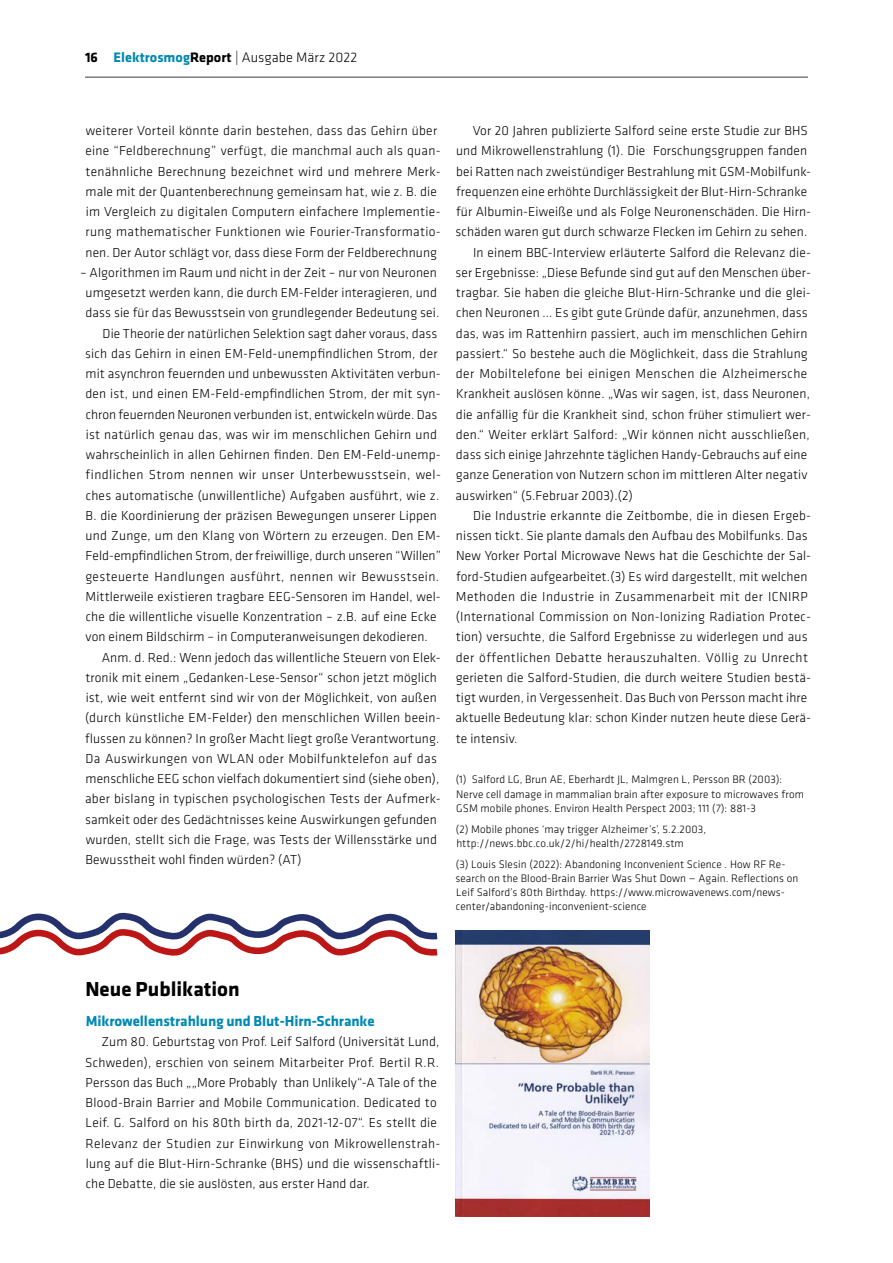
<style>
.page{position:relative;width:893px;height:1263px;background:#fff}
.page>*{position:absolute;margin:0;border:0;box-sizing:border-box;transform-origin:0 0}
.t1{font:700 21px "Klavika Basic";color:#000}
.t2{font:700 15px "Klavika Basic";letter-spacing:-.005em;color:#0089b3}
.t3{font:300 14.25px "Klavika Basic";letter-spacing:.005em;color:#000}
.t4{font:300 13.5px/20.2px "Klavika Basic";letter-spacing:.01em;color:#000}
.t5{font:300 13.5px "Klavika Basic";letter-spacing:.03em;color:#000}
.t6{font:300 13.5px "Klavika Basic";letter-spacing:.035em;color:#000}
.t7{font:300 11.25px/14.2px "Klavika Basic";letter-spacing:.01em;color:#000}
.s1{font-weight:700}
.s2{font-weight:700;color:#0089b3}
</style>
<div class="page">
<hr style="left:85px;top:77px;width:723px;height:1px;background:#3c3c3b">
<img style="left:455px;top:930px;width:195px;height:286px">
<svg style="left:0;top:912px;width:438px;height:44px"></svg>
<p class="t3" style="left:85px;top:48px;width:274px"><span class="s1">16</span> <span class="s2">Elektrosmog</span><span class="s1">Report</span> | Ausgabe März 2022</p>
<p class="t4" style="left:85px;top:120px;width:357px">weiterer Vorteil könnte darin bestehen, dass das Gehirn über eine “Feldberechnung” verfügt, die manchmal auch als quan&shy;tenähnliche Berechnung bezeichnet wird und mehrere Merk&shy;male mit der Quantenberechnung gemeinsam hat, wie z. B. die im Vergleich zu digitalen Computern einfachere Implementie&shy;rung mathematischer Funktionen wie Fourier-Transformatio&shy;nen. Der Autor schlägt vor, dass diese Form der Feldberechnung</p>
<p class="t4" style="left:80px;top:262px;width:358px">– Algorithmen im Raum und nicht in der Zeit – nur von Neuronen</p>
<p class="t4" style="left:86px;top:282px;width:353px">umgesetzt werden kann, die durch EM-Felder interagieren, und</p>
<p class="t4" style="left:85px;top:303px;width:355px">dass sie für das Bewusstsein von grundlegender Bedeutung sei.</p>
<p class="t4" style="left:103px;top:323px;width:336px">Die Theorie der natürlichen Selektion sagt daher voraus, dass</p>
<p class="t4" style="left:85px;top:343px;width:354px">sich das Gehirn in einen EM-Feld-unempfindlichen Strom, der</p>
<p class="t4" style="left:85px;top:363px;width:357px">mit asynchron feuernden und unbewussten Aktivitäten verbun-</p>
<p class="t4" style="left:85px;top:384px;width:357px">den ist, und einen EM-Feld-empfindlichen Strom, der mit syn-</p>
<p class="t4" style="left:86px;top:404px;width:353px">chron feuernden Neuronen verbunden ist, entwickeln würde. Das</p>
<p class="t4" style="left:86px;top:424px;width:353px">ist natürlich genau das, was wir im menschlichen Gehirn und</p>
<p class="t4" style="left:86px;top:444px;width:356px">wahrscheinlich in allen Gehirnen finden. Den EM-Feld-unemp-</p>
<p class="t6" style="left:86px;top:467px;width:357px">findlichen Strom nennen wir unser Unterbewusstsein, wel-</p>
<p class="t4" style="left:86px;top:485px;width:355px">ches automatische (unwillentliche) Aufgaben ausführt, wie z.</p>
<p class="t4" style="left:86px;top:505px;width:353px">B. die Koordinierung der präzisen Bewegungen unserer Lippen</p>
<p class="t4" style="left:86px;top:525px;width:357px">und Zunge, um den Klang von Wörtern zu erzeugen. Den EM-</p>
<p class="t4" style="left:86px;top:546px;width:357px">Feld-empfindlichen Strom, der freiwillige, durch unseren “Willen”</p>
<p class="t5" style="left:85px;top:568px;width:355px">gesteuerte Handlungen ausführt, nennen wir Bewusstsein.</p>
<p class="t4" style="left:85px;top:586px;width:357px">Mittlerweile existieren tragbare EEG-Sensoren im Handel, wel-</p>
<p class="t4" style="left:86px;top:606px;width:352px">che die willentliche visuelle Konzentration – z.B. auf eine Ecke</p>
<p class="t4" style="left:86px;top:627px;width:344px">von einem Bildschirm – in Computeranweisungen dekodieren.</p>
<p class="t4" style="left:102px;top:647px;width:340px">Anm. d. Red.: Wenn jedoch das willentliche Steuern von Elek-</p>
<p class="t4" style="left:85px;top:667px;width:353px">tronik mit einem „Gedanken-Lese-Sensor“ schon jetzt möglich</p>
<p class="t4" style="left:86px;top:687px;width:353px">ist, wie weit entfernt sind wir von der Möglichkeit, von außen</p>
<p class="t4" style="left:85px;top:708px;width:357px">(durch künstliche EM-Felder) den menschlichen Willen beein-</p>
<p class="t4" style="left:85px;top:728px;width:356px">flussen zu können? In großer Macht liegt große Verantwortung.</p>
<p class="t4" style="left:86px;top:748px;width:353px">Da Auswirkungen von WLAN oder Mobilfunktelefon auf das</p>
<p class="t4" style="left:85px;top:768px;width:355px">menschliche EEG schon vielfach dokumentiert sind (siehe oben),</p>
<p class="t4" style="left:85px;top:789px;width:357px">aber bislang in typischen psychologischen Tests der Aufmerk-</p>
<p class="t4" style="left:85px;top:809px;width:353px">samkeit oder des Gedächtnisses keine Auswirkungen gefunden</p>
<p class="t4" style="left:86px;top:829px;width:353px">wurden, stellt sich die Frage, was Tests der Willensstärke und</p>
<p class="t4" style="left:86px;top:849px;width:217px">Bewusstheit wohl finden würden? (AT)</p>
<p class="t4" style="left:473px;top:120px;width:337px">Vor 20 Jahren publizierte Salford seine erste Studie zur BHS</p>
<p class="t4" style="left:456px;top:141px;width:353px">und Mikrowellenstrahlung (1). Die Forschungsgruppen fanden</p>
<p class="t4" style="left:456px;top:161px;width:356px">bei Ratten nach zweistündiger Bestrahlung mit GSM-Mobilfunk-</p>
<p class="t4" style="left:456px;top:181px;width:353px">frequenzen eine erhöhte Durchlässigkeit der Blut-Hirn-Schranke</p>
<p class="t4" style="left:456px;top:201px;width:357px">für Albumin-Eiweiße und als Folge Neuronenschäden. Die Hirn-</p>
<p class="t4" style="left:455px;top:222px;width:353px">schäden waren gut durch schwarze Flecken im Gehirn zu sehen.</p>
<p class="t4" style="left:473px;top:242px;width:340px">In einem BBC-Interview erläuterte Salford die Relevanz die-</p>
<p class="t4" style="left:455px;top:262px;width:357px">ser Ergebnisse: „Diese Befunde sind gut auf den Menschen über-</p>
<p class="t4" style="left:456px;top:282px;width:356px">tragbar. Sie haben die gleiche Blut-Hirn-Schranke und die glei-</p>
<p class="t4" style="left:456px;top:303px;width:353px">chen Neuronen ... Es gibt gute Gründe dafür, anzunehmen, dass</p>
<p class="t4" style="left:456px;top:323px;width:353px">das, was im Rattenhirn passiert, auch im menschlichen Gehirn</p>
<p class="t4" style="left:456px;top:343px;width:353px">passiert.“ So bestehe auch die Möglichkeit, dass die Strahlung</p>
<p class="t5" style="left:456px;top:365px;width:353px">der Mobiltelefone bei einigen Menschen die Alzheimersche</p>
<p class="t4" style="left:456px;top:384px;width:355px">Krankheit auslösen könne. „Was wir sagen, ist, dass Neuronen,</p>
<p class="t4" style="left:456px;top:404px;width:357px">die anfällig für die Krankheit sind, schon früher stimuliert wer-</p>
<p class="t4" style="left:456px;top:424px;width:355px">den.“ Weiter erklärt Salford: „Wir können nicht ausschließen,</p>
<p class="t4" style="left:456px;top:444px;width:353px">dass sich einige Jahrzehnte täglichen Handy-Gebrauchs auf eine</p>
<p class="t4" style="left:456px;top:465px;width:353px">ganze Generation von Nutzern schon im mittleren Alter negativ</p>
<p class="t4" style="left:456px;top:485px;width:179px">auswirken“ (5.Februar 2003).(2)</p>
<p class="t4" style="left:473px;top:505px;width:340px">Die Industrie erkannte die Zeitbombe, die in diesen Ergeb-</p>
<p class="t4" style="left:456px;top:525px;width:353px">nissen tickt. Sie plante damals den Aufbau des Mobilfunks. Das</p>
<p class="t4" style="left:456px;top:546px;width:357px">New Yorker Portal Microwave News hat die Geschichte der Sal-</p>
<p class="t4" style="left:456px;top:566px;width:353px">ford-Studien aufgearbeitet.(3) Es wird dargestellt, mit welchen</p>
<p class="t5" style="left:456px;top:588px;width:353px">Methoden die Industrie in Zusammenarbeit mit der ICNIRP</p>
<p class="t4" style="left:456px;top:606px;width:357px">(International Commission on Non-Ionizing Radiation Protec-</p>
<p class="t4" style="left:456px;top:627px;width:353px">tion) versuchte, die Salford Ergebnisse zu widerlegen und aus</p>
<p class="t5" style="left:456px;top:649px;width:354px">der öffentlichen Debatte herauszuhalten. Völlig zu Unrecht</p>
<p class="t4" style="left:456px;top:667px;width:357px">gerieten die Salford-Studien, die durch weitere Studien bestä-</p>
<p class="t4" style="left:456px;top:687px;width:353px">tigt wurden, in Vergessenheit. Das Buch von Persson macht ihre</p>
<p class="t4" style="left:456px;top:708px;width:357px">aktuelle Bedeutung klar: schon Kinder nutzen heute diese Gerä-</p>
<p class="t4" style="left:456px;top:728px;width:63px">te intensiv.</p>
<p class="t7" style="left:456px;top:772px;width:350px">(1) Salford LG, Brun AE, Eberhardt JL, Malmgren L, Persson BR (2003):<br>Nerve cell damage in mammalian brain after exposure to microwaves from<br>GSM mobile phones. Environ Health Perspect 2003; 111 (7): 881-3</p>
<p class="t7" style="left:456px;top:822px;width:252px">(2) Mobile phones ‘may trigger Alzheimer’s’, 5.2.2003, http://news.bbc.co.uk/2/hi/health/2728149.stm</p>
<p class="t7" style="left:455px;top:856px;width:344px">(3) Louis Slesin (2022): Abandoning Inconvenient Science . How RF Re&shy;search on the Blood-Brain Barrier Was Shut Down — Again. Reflections on Leif Salford’s 80th Birthday. https://www.microwavenews.com/news&shy;center/abandoning-inconvenient-science</p>
<h1 class="t1" style="left:85px;top:974px;width:156px">Neue Publikation</h1>
<p class="t2" style="left:86px;top:1010px;width:290px">Mikrowellenstrahlung und Blut-Hirn-Schranke</p>
<p class="t4" style="left:85px;top:1032px;width:357px;text-indent:16px">Zum 80. Geburtstag von Prof. Leif Salford (Universität Lund, Schweden), erschien von seinem Mitarbeiter Prof. Bertil R.R.<br>Persson das Buch „„More Probably than Unlikely“-A Tale of the Blood-Brain Barrier and Mobile Communication. Dedicated to Leif. G. Salford on his 80th birth da, 2021-12-07“. Es stellt die Relevanz der Studien zur Einwirkung von Mikrowellenstrah&shy;lung auf die Blut-Hirn-Schranke (BHS) und die wissenschaftli&shy;che Debatte, die sie auslösten, aus erster Hand dar.</p>
</div>
